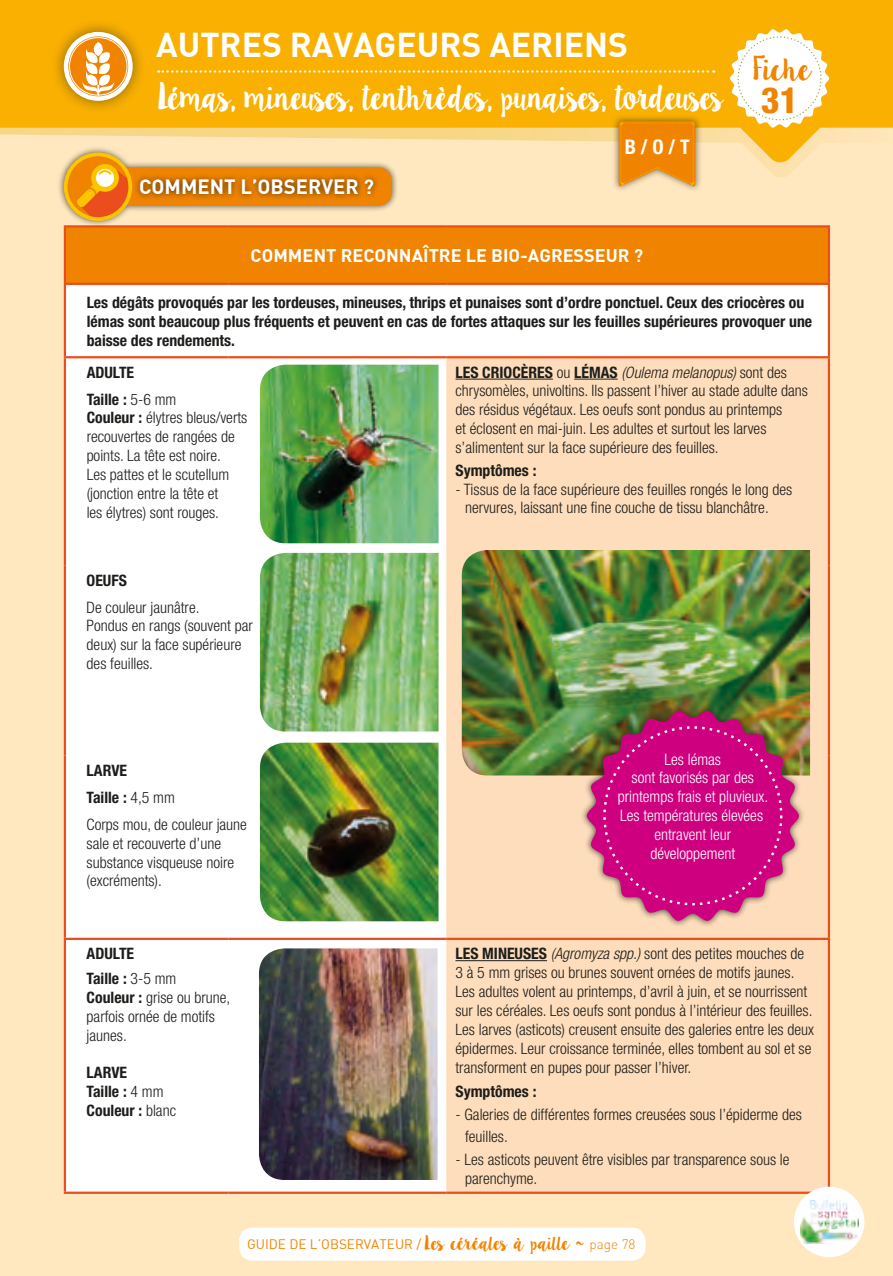
<style>
.page{position:relative;width:893px;height:1276px;background:#fff}
.page>*{position:absolute;margin:0;border:0;box-sizing:border-box;transform-origin:0 0}
.t1{font:800 condensed 36px "Helvetica Neue LT Pro";color:#f08400}
.t2{font:700 33.75px "DIN";color:#fff}
.t3{font:29.25px "Lilly Belle";letter-spacing:-.15em;color:#fff;scale:.96 1}
.t4{font:27px "Lilly Belle";letter-spacing:-.11em;color:#f08400}
.t5{font:700 20.25px "DIN";color:#fff}
.t6{font:700 condensed 20.25px "Helvetica Neue LT Pro";color:#fff}
.t7{font:700 18px "DIN";color:#fff}
.t8{font:300 condensed 15.75px/18.9px "Helvetica Neue LT Pro";color:#1d1d1b}
.t9{font:700 condensed 15.75px/18.9px "Helvetica Neue LT Pro";color:#1d1d1b}
.t10{font:300 condensed 15.75px/18.9px "Helvetica Neue LT Pro";color:#fff;text-align:center}
.t11{font:13.5px "DIN";color:#f08400}
.s1{font-weight:300}
.s2{font-weight:700}
.s3{font-style:italic}
.s4{font-family:"Lilly Belle";font-size:15.75px}
</style>
<div class="page">
<div style="left:0;top:107px;width:893px;height:1169px;background:#ffe8c0"></div>
<svg style="left:0;top:0;width:893px;height:164px;background:#f9b920"></svg>
<svg style="left:730px;top:29px;width:99px;height:99px"></svg>
<svg style="left:158px;top:70px;width:556px;height:3px;background:#fac648"></svg>
<div style="left:239px;top:1227px;width:406px;height:33px;background:#fff;border-radius:14px"></div>
<div style="left:50px;top:18px;width:96px;height:96px;background:#1d1d1b;opacity:.5"></div>
<svg style="left:66px;top:34px;width:64px;height:65px"></svg>
<div style="left:64px;top:32px;width:69px;height:69px;border:4px solid #fff;border-radius:50%"></div>
<svg style="left:79px;top:42px;width:45px;height:53px"></svg>
<div style="left:69px;top:37px;width:58px;height:59px;border:1px solid #fff;border-radius:50%"></div>
<div style="left:65px;top:226px;width:764px;height:58px;background:#f08400"></div>
<div style="left:66px;top:285px;width:762px;height:906px;background:#fff"></div>
<div style="left:446px;top:358px;width:382px;height:833px;background:#fdddbb"></div>
<hr style="left:64px;top:227px;width:2px;height:56px;background:#e94e1c">
<hr style="left:228px;top:225px;width:218px;height:2px;background:#e94e1c">
<hr style="left:446px;top:225px;width:384px;height:2px;background:#e94e1c">
<hr style="left:64px;top:283px;width:164px;height:2px;background:#e94e1c">
<hr style="left:228px;top:283px;width:218px;height:2px;background:#e94e1c">
<hr style="left:446px;top:283px;width:384px;height:2px;background:#e94e1c">
<hr style="left:828px;top:227px;width:2px;height:56px;background:#e94e1c">
<hr style="left:64px;top:285px;width:2px;height:71px;background:#e94e1c">
<hr style="left:828px;top:285px;width:2px;height:71px;background:#e94e1c">
<hr style="left:64px;top:358px;width:2px;height:207px;background:#e94e1c">
<hr style="left:828px;top:358px;width:2px;height:207px;background:#e94e1c">
<hr style="left:64px;top:565px;width:2px;height:190px;background:#e94e1c">
<hr style="left:828px;top:565px;width:2px;height:190px;background:#e94e1c">
<hr style="left:64px;top:755px;width:2px;height:182px;background:#e94e1c">
<hr style="left:828px;top:755px;width:2px;height:182px;background:#e94e1c">
<hr style="left:64px;top:937px;width:164px;height:3px;background:#e94e1c">
<hr style="left:64px;top:940px;width:2px;height:251px;background:#e94e1c">
<hr style="left:228px;top:937px;width:218px;height:3px;background:#e94e1c">
<hr style="left:446px;top:937px;width:384px;height:3px;background:#e94e1c">
<hr style="left:828px;top:940px;width:2px;height:251px;background:#e94e1c">
<hr style="left:64px;top:1191px;width:164px;height:2px;background:#e94e1c">
<hr style="left:228px;top:1191px;width:218px;height:2px;background:#e94e1c">
<hr style="left:446px;top:1191px;width:384px;height:2px;background:#e94e1c">
<hr style="left:64px;top:356px;width:164px;height:2px;background:#e94e1c">
<hr style="left:228px;top:356px;width:218px;height:2px;background:#e94e1c">
<hr style="left:446px;top:356px;width:384px;height:2px;background:#e94e1c">
<hr style="left:455px;top:379px;width:98px;height:1px;background:#1d1d1b">
<hr style="left:574px;top:379px;width:44px;height:1px;background:#1d1d1b">
<hr style="left:455px;top:960px;width:92px;height:1px;background:#1d1d1b">
<img style="left:260px;top:365px;width:178px;height:178px">
<img style="left:260px;top:553px;width:178px;height:178px">
<img style="left:260px;top:742px;width:178px;height:179px">
<div style="left:58px;top:146px;width:341px;height:81px;background:#1d1d1b;opacity:.75"></div>
<div style="left:107px;top:168px;width:284px;height:38px;background:#f08400;border-radius:13px"></div>
<svg style="left:66px;top:155px;width:64px;height:64px"></svg>
<div style="left:91px;top:164px;width:28px;height:28px;background:#fdc400;border-radius:50%"></div>
<svg style="left:77px;top:169px;width:56px;height:53px"></svg>
<div style="left:64px;top:152px;width:68px;height:69px;border:4px solid #fdc400;border-radius:50%"></div>
<div style="left:134px;top:173px;width:246px;height:28px;background:#1d1d1b;opacity:.75"></div>
<img style="left:462px;top:550px;width:348px;height:225px">
<div style="left:581px;top:704px;width:225px;height:223px;background:#1d1d1b;opacity:.75"></div>
<svg style="left:587px;top:710px;width:212px;height:211px;background:#c62e7c"></svg>
<img style="left:259px;top:948px;width:179px;height:232px">
<div style="left:794px;top:1186px;width:70px;height:71px;background:#fff;border-radius:50%"></div>
<img style="left:800px;top:1200px;width:58px;height:43px">
<div style="left:612px;top:114px;width:90px;height:79px;background:#1d1d1b;opacity:.6"></div>
<svg style="left:619px;top:121px;width:76px;height:65px;background:#ef8e15"></svg>
<h2 class="t2" style="left:156px;top:23px;width:22px">AUTRES</h2>
<h2 class="t2" style="left:290px;top:23px;width:22px">RAVAGEURS</h2>
<h2 class="t2" style="left:489px;top:23px;width:21px">AERIENS</h2>
<h3 class="t3" style="left:158px;top:75px;width:592px">Lémas, mineuses, tenthrèdes, punaises, tordeuses</h3>
<p class="t5" style="left:139px;top:174px;width:236px">COMMENT L’OBSERVER ?</p>
<p class="t6" style="left:625px;top:134px;width:66px">B / O / T</p>
<h3 class="t4" style="left:752px;top:49px;width:62px">Fiche</h3>
<h1 class="t1" style="left:761px;top:78px;width:39px">31</h1>
<p class="t7" style="left:251px;top:244px;width:394px">COMMENT RECONNAÎTRE LE BIO-AGRESSEUR ?</p>
<p class="t9" style="left:87px;top:292px;width:727px">Les dégâts provoqués par les tordeuses, mineuses, thrips et punaises sont d’ordre ponctuel. Ceux des criocères ou lémas sont beaucoup plus fréquents et peuvent en cas de fortes attaques sur les feuilles supérieures provoquer une baisse des rendements.</p>
<p class="t9" style="left:87px;top:358px;width:91px;line-height:27px">ADULTE<br>Taille : <span class="s1">5-6 mm</span></p>
<p class="t8" style="left:87px;top:408px;width:162px"><span class="s2">Couleur :</span> élytres bleus/verts recouvertes de rangées de points. La tête est noire.<br>Les pattes et le scutellum (jonction entre la tête et<br>les élytres) sont rouges.</p>
<p class="t8" style="left:455px;top:362px;width:354px"><span class="s2">Les criocères</span> ou <span class="s2">lémas</span> <span class="s3">(Oulema melanopus)</span> sont des chrysomèles, univoltins. Ils passent l’hiver au stade adulte dans des résidus végétaux. Les oeufs sont pondus au printemps<br>et éclosent en mai-juin. Les adultes et surtout les larves s’alimentent sur la face supérieure des feuilles.</p>
<p class="t9" style="left:455px;top:460px;width:82px">Symptômes :</p>
<p class="t8" style="left:465px;top:479px;width:329px;text-indent:-10px">- Tissus de la face supérieure des feuilles rongés le long des nervures, laissant une fine couche de tissu blanchâtre.</p>
<p class="t9" style="left:87px;top:570px;width:41px">OEUFS</p>
<p class="t8" style="left:87px;top:597px;width:168px">De couleur jaunâtre.<br>Pondus en rangs (souvent par deux) sur la face supérieure des feuilles.</p>
<p class="t8" style="left:87px;top:756px;width:162px;line-height:27px"><span class="s2">larve<br>Taille :</span> 4,5 mm<br>Corps mou, de couleur jaune</p>
<p class="t8" style="left:87px;top:833px;width:149px">sale et recouverte d’une substance visqueuse noire (excréments).</p>
<p class="t9" style="left:87px;top:941px;width:91px;line-height:24.8px">ADULTE<br>Taille : <span class="s1">3-5 mm</span></p>
<p class="t8" style="left:87px;top:987px;width:145px"><span class="s2">Couleur :</span> grise ou brune, parfois ornée de motifs jaunes.</p>
<p class="t9" style="left:87px;top:1063px;width:91px">LARVE<br>Taille : <span class="s1">4 mm<br></span>Couleur : <span class="s1">blanc</span></p>
<p class="t10" style="left:618px;top:749px;width:152px">Les lémas<br>sont favorisés par des printemps frais et pluvieux.<br>Les températures élevées entravent leur développement</p>
<p class="t8" style="left:455px;top:944px;width:360px"><span class="s2">Les mineuses</span> <span class="s3">(Agromyza spp.)</span> sont des petites mouches de 3 à 5 mm grises ou brunes souvent ornées de motifs jaunes.<br>Les adultes volent au printemps, d’avril à juin, et se nourrissent sur les céréales. Les oeufs sont pondus à l’intérieur des feuilles.<br>Les larves (asticots) creusent ensuite des galeries entre les deux épidermes. Leur croissance terminée, elles tombent au sol et se transforment en pupes pour passer l’hiver.</p>
<p class="t9" style="left:455px;top:1082px;width:82px">Symptômes :</p>
<p class="t8" style="left:465px;top:1103px;width:338px;line-height:22.5px;text-indent:-10px">- Galeries de différentes formes creusées sous l’épiderme des feuilles.</p>
<p class="t8" style="left:465px;top:1149px;width:326px;text-indent:-10px">- Les asticots peuvent être visibles par transparence sous le parenchyme.</p>
<p class="t11" style="left:247px;top:1235px;width:390px">GUIDE DE L’OBSERVATEUR / <span class="s4">Les céréales à paille ~</span> <span class="s1">page 78</span></p>
</div>
